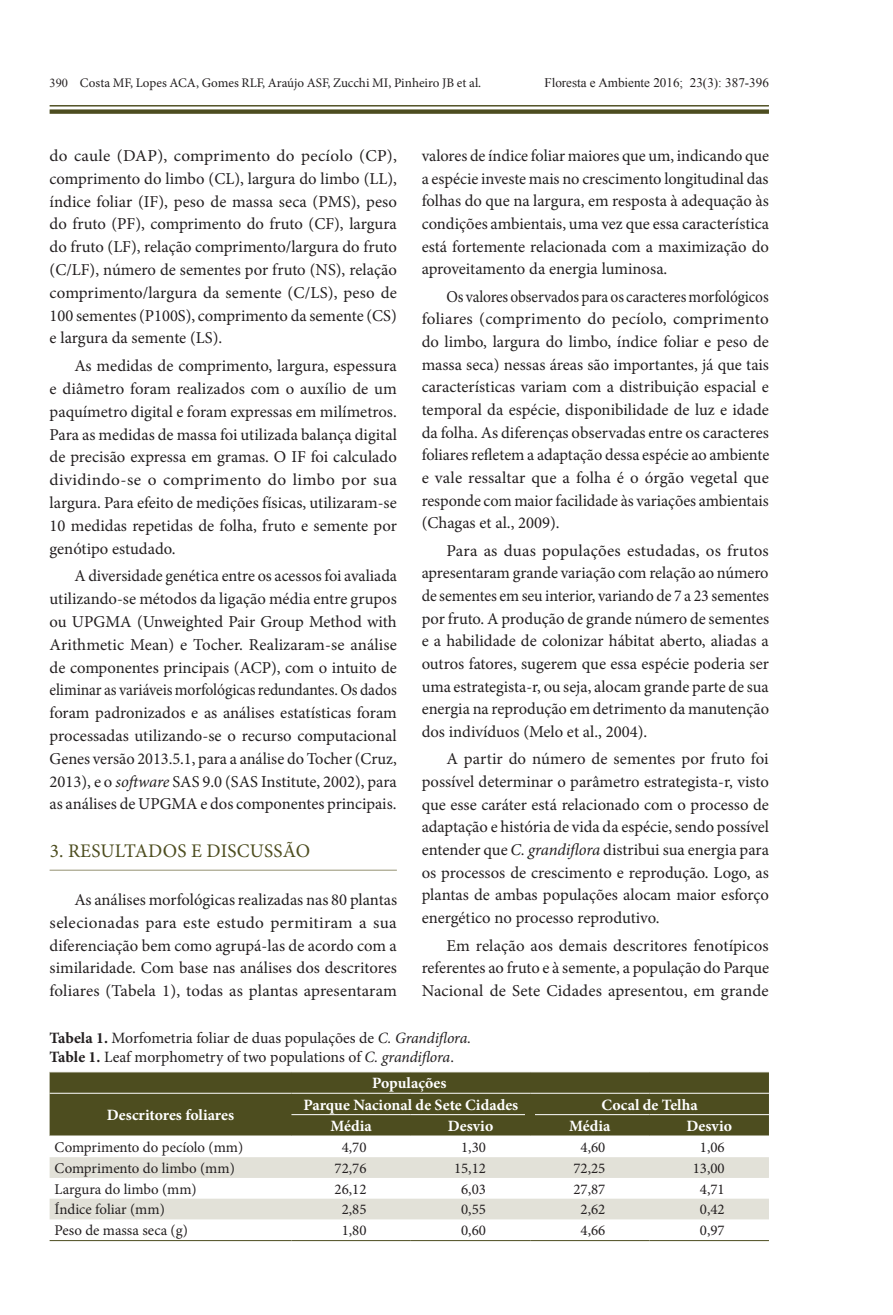
<style>
.page{position:relative;width:893px;height:1315px;background:#fff}
.page>*{position:absolute;margin:0;border:0;box-sizing:border-box;transform-origin:0 0}
.Heading1{font:19.25px "Minion Pro";letter-spacing:.01em;color:#4d4d1f}
.Paragraph{font:16.62px/22.8px "Minion Pro";color:#231f20;text-align:justify}
.Paragraph-2{font:16.62px/22.6px "Minion Pro";color:#231f20;text-align:justify;scale:.93 1}
.TableHead{font:700 15.75px "Minion Pro";color:#fff}
.TableTitle{font:15.75px "Minion Pro";color:#231f20}
.TableTitle-Trans1{font:15.75px "Minion Pro";letter-spacing:-.005em;color:#231f20}
.TableBody{font:14.88px "Minion Pro";color:#231f20}
.t1{font:13.12px "Minion Pro";color:#231f20}
.t2{font:13.12px "Times New Roman";color:#231f20}
.s1{font-family:"Times New Roman";font-size:12.25px}
.s2{font-style:italic}
.s3{font-weight:700}
</style>
<div class="page">
<div style="left:50px;top:109px;width:719px;height:5px;background:#4d4d1f"></div>
<hr style="left:50px;top:105px;width:719px;height:1px;background:#4d4d1f">
<hr style="left:50px;top:869px;width:347px;height:1px;background:#959172">
<div style="left:50px;top:1072px;width:719px;height:63px;background:#4d4d1f"></div>
<svg style="left:50px;top:1219px;width:719px;height:1px"></svg>
<svg style="left:50px;top:1157px;width:719px;height:62px"></svg>
<hr style="left:50px;top:1092px;width:241px;height:1px;background:#fff">
<hr style="left:291px;top:1092px;width:120px;height:1px;background:#fff">
<hr style="left:411px;top:1092px;width:119px;height:1px;background:#fff">
<hr style="left:530px;top:1092px;width:120px;height:1px;background:#fff">
<hr style="left:650px;top:1092px;width:119px;height:1px;background:#fff">
<hr style="left:291px;top:1114px;width:120px;height:1px;background:#fff">
<hr style="left:411px;top:1114px;width:119px;height:1px;background:#fff">
<hr style="left:530px;top:1114px;width:120px;height:1px;background:#fff">
<hr style="left:650px;top:1114px;width:119px;height:1px;background:#fff">
<hr style="left:50px;top:1240px;width:241px;height:1px;background:#4d4d1f">
<hr style="left:291px;top:1240px;width:120px;height:1px;background:#4d4d1f">
<hr style="left:411px;top:1240px;width:119px;height:1px;background:#4d4d1f">
<hr style="left:530px;top:1240px;width:120px;height:1px;background:#4d4d1f">
<hr style="left:650px;top:1240px;width:119px;height:1px;background:#4d4d1f">
<div style="left:525px;top:1109px;width:10px;height:10px;background:#4d4d1f"></div>
<p class="t1" style="left:50px;top:74px;width:433px"><span class="s1">390</span> Costa MF, Lopes ACA, Gomes RLF, Araújo ASF, Zucchi MI, Pinheiro JB et al.</p>
<p class="t2" style="left:544px;top:74px;width:226px">Floresta e Ambiente 2016; 23(3): 387-396</p>
<p class="Paragraph" style="left:50px;top:144px;width:349px">do caule (DAP), comprimento do pecíolo (CP), comprimento do limbo (CL), largura do limbo (LL), índice foliar (IF), peso de massa seca (PMS), peso do fruto (PF), comprimento do fruto (CF), largura do fruto (LF), relação comprimento/largura do fruto (C/LF), número de sementes por fruto (NS), relação comprimento/largura da semente (C/LS), peso de 100 sementes (P100S), comprimento da semente (CS) e largura da semente (LS).</p>
<p class="Paragraph" style="left:50px;top:354px;width:349px;text-indent:25px">As medidas de comprimento, largura, espessura e diâmetro foram realizados com o auxílio de um paquímetro digital e foram expressas em milímetros.<br>Para as medidas de massa foi utilizada balança digital de precisão expressa em gramas. O IF foi calculado dividindo-se o comprimento do limbo por sua largura. Para efeito de medições físicas, utilizaram-se 10 medidas repetidas de folha, fruto e semente por genótipo estudado.</p>
<p class="Paragraph" style="left:50px;top:565px;width:349px;text-indent:25px">A diversidade genética entre os acessos foi avaliada utilizando-se métodos da ligação média entre grupos ou UPGMA (Unweighted Pair Group Method with Arithmetic Mean) e Tocher. Realizaram-se análise de componentes principais (ACP), com o intuito de eliminar as variáveis morfológicas redundantes. Os dados foram padronizados e as análises estatísticas foram processadas utilizando-se o recurso computacional Genes versão 2013.5.1, para a análise do Tocher (Cruz, 2013), e o <span class="s2">software</span> SAS 9.0 (SAS Institute, 2002), para as análises de UPGMA e dos componentes principais.</p>
<p class="Heading1" style="left:50px;top:838px;width:262px">3. RESULTADOS E DISCUSSÃO</p>
<p class="Paragraph" style="left:50px;top:888px;width:349px;text-indent:25px">As análises morfológicas realizadas nas 80 plantas selecionadas para este estudo permitiram a sua diferenciação bem como agrupá-las de acordo com a similaridade. Com base nas análises dos descritores foliares (Tabela 1), todas as plantas apresentaram</p>
<p class="Paragraph" style="left:422px;top:144px;width:349px">valores de índice foliar maiores que um, indicando que a espécie investe mais no crescimento longitudinal das folhas do que na largura, em resposta à adequação às condições ambientais, uma vez que essa característica está fortemente relacionada com a maximização do aproveitamento da energia luminosa.</p>
<p class="Paragraph-2" style="left:422px;top:285px;width:375px;text-indent:25px">Os valores observados para os caracteres morfológicos foliares (comprimento do pecíolo, comprimento do limbo, largura do limbo, índice foliar e peso de massa seca) nessas áreas são importantes, já que tais características variam com a distribuição espacial e temporal da espécie, disponibilidade de luz e idade da folha. As diferenças observadas entre os caracteres foliares refletem a adaptação dessa espécie ao ambiente e vale ressaltar que a folha é o órgão vegetal que responde com maior facilidade às variações ambientais (Chagas et al., 2009).</p>
<p class="Paragraph" style="left:422px;top:539px;width:349px;text-indent:25px">Para as duas populações estudadas, os frutos apresentaram grande variação com relação ao número de sementes em seu interior, variando de 7 a 23 sementes por fruto. A produção de grande número de sementes e a habilidade de colonizar hábitat aberto, aliadas a outros fatores, sugerem que essa espécie poderia ser uma estrategista-r, ou seja, alocam grande parte de sua energia na reprodução em detrimento da manutenção dos indivíduos (Melo et al., 2004).</p>
<p class="Paragraph" style="left:422px;top:748px;width:349px;text-indent:25px">A partir do número de sementes por fruto foi possível determinar o parâmetro estrategista-r, visto que esse caráter está relacionado com o processo de adaptação e história de vida da espécie, sendo possível entender que <span class="s2">C. grandiflora</span> distribui sua energia para os processos de crescimento e reprodução. Logo, as plantas de ambas populações alocam maior esforço energético no processo reprodutivo.</p>
<p class="Paragraph" style="left:422px;top:934px;width:349px;text-indent:25px">Em relação aos demais descritores fenotípicos referentes ao fruto e à semente, a população do Parque Nacional de Sete Cidades apresentou, em grande</p>
<p class="TableTitle" style="left:50px;top:1027px;width:423px"><span class="s3">Tabela 1.</span> Morfometria foliar de duas populações de <span class="s2">C. Grandiflora.</span></p>
<p class="TableTitle-Trans1" style="left:50px;top:1046px;width:406px"><span class="s3">Table 1.</span> Leaf morphometry of two populations of <span class="s2">C. grandiflora</span>.</p>
<p class="TableHead" style="left:372px;top:1072px;width:76px">Populações</p>
<p class="TableHead" style="left:107px;top:1104px;width:129px">Descritores foliares</p>
<p class="TableHead" style="left:303px;top:1093px;width:216px">Parque Nacional de Sete Cidades</p>
<p class="TableHead" style="left:601px;top:1093px;width:98px">Cocal de Telha</p>
<p class="TableHead" style="left:330px;top:1115px;width:43px">Média</p>
<p class="TableHead" style="left:448px;top:1115px;width:47px">Desvio</p>
<p class="TableHead" style="left:569px;top:1115px;width:43px">Média</p>
<p class="TableHead" style="left:686px;top:1115px;width:47px">Desvio</p>
<p class="TableBody" style="left:55px;top:1137px;width:190px">Comprimento do pecíolo (mm)</p>
<p class="TableBody" style="left:342px;top:1137px;width:26px">4,70</p>
<p class="TableBody" style="left:461px;top:1137px;width:26px">1,30</p>
<p class="TableBody" style="left:580px;top:1137px;width:26px">4,60</p>
<p class="TableBody" style="left:700px;top:1137px;width:26px">1,06</p>
<p class="TableBody" style="left:55px;top:1158px;width:182px">Comprimento do limbo (mm)</p>
<p class="TableBody" style="left:335px;top:1158px;width:33px">72,76</p>
<p class="TableBody" style="left:454px;top:1158px;width:33px">15,12</p>
<p class="TableBody" style="left:573px;top:1158px;width:33px">72,25</p>
<p class="TableBody" style="left:693px;top:1158px;width:33px">13,00</p>
<p class="TableBody" style="left:55px;top:1179px;width:144px">Largura do limbo (mm)</p>
<p class="TableBody" style="left:335px;top:1179px;width:33px">26,12</p>
<p class="TableBody" style="left:461px;top:1179px;width:26px">6,03</p>
<p class="TableBody" style="left:573px;top:1179px;width:33px">27,87</p>
<p class="TableBody" style="left:700px;top:1179px;width:26px">4,71</p>
<p class="TableBody" style="left:55px;top:1199px;width:112px">Índice foliar (mm)</p>
<p class="TableBody" style="left:342px;top:1199px;width:26px">2,85</p>
<p class="TableBody" style="left:461px;top:1199px;width:26px">0,55</p>
<p class="TableBody" style="left:580px;top:1199px;width:26px">2,62</p>
<p class="TableBody" style="left:700px;top:1199px;width:26px">0,42</p>
<p class="TableBody" style="left:55px;top:1220px;width:135px">Peso de massa seca (g)</p>
<p class="TableBody" style="left:342px;top:1220px;width:26px">1,80</p>
<p class="TableBody" style="left:461px;top:1220px;width:26px">0,60</p>
<p class="TableBody" style="left:580px;top:1220px;width:26px">4,66</p>
<p class="TableBody" style="left:700px;top:1220px;width:26px">0,97</p>
</div>
